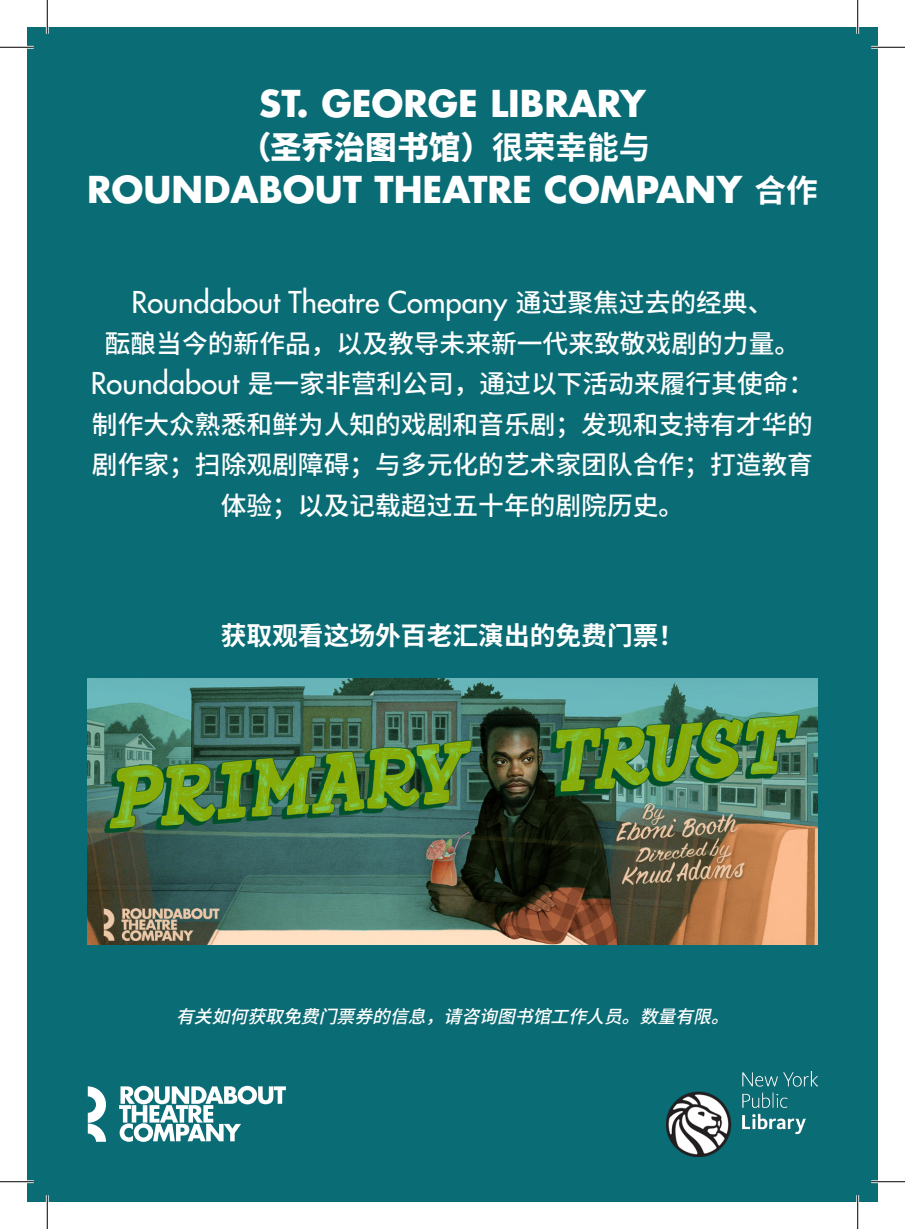
<style>
.page{position:relative;width:905px;height:1229px;background:#fff}
.page>*{position:absolute;margin:0;border:0;box-sizing:border-box;transform-origin:0 0}
.t1{font:700 36px "Futura Std";color:#fff}
.t2{font:900 31.72px "Noto Sans SC";color:#fff}
.t3{font:500 29.25px "Futura Std";color:#fff}
.t4{font:500 25.65px/40.5px "Noto Sans SC";color:#fff;text-align:center}
.t5{font:700 25.65px "Noto Sans SC";color:#fff}
.t6{font:italic 500 17.78px "Noto Sans SC";color:#fff}
.s1{font-weight:700}
.s2{font-family:"Noto Sans SC";font-size:31.72px}
.s3{font-family:"Noto Sans SC";font-size:25.65px}
.s4{font-family:"Futura Std";font-size:29.25px}
</style>
<div class="page">
<div style="left:27px;top:27px;width:851px;height:1175px;background:#0a6d76"></div>
<svg style="left:119px;top:1085px;width:167px;height:56px"></svg>
<svg style="left:88px;top:1086px;width:18px;height:55px"></svg>
<img style="left:666px;top:1071px;width:151px;height:85px">
<img style="left:88px;top:678px;width:729px;height:266px">
<hr style="left:0;top:46px;width:34px;height:3px;background:#fff">
<hr style="left:871px;top:46px;width:33px;height:3px;background:#fff">
<hr style="left:0;top:1180px;width:34px;height:3px;background:#fff">
<hr style="left:871px;top:1180px;width:33px;height:3px;background:#fff">
<hr style="left:46px;top:0;width:3px;height:34px;background:#fff">
<hr style="left:46px;top:1195px;width:3px;height:33px;background:#fff">
<hr style="left:856px;top:0;width:3px;height:34px;background:#fff">
<hr style="left:856px;top:1195px;width:3px;height:33px;background:#fff">
<hr style="left:0;top:47px;width:34px;height:1px;background:#000">
<hr style="left:871px;top:47px;width:33px;height:1px;background:#000">
<hr style="left:0;top:1181px;width:34px;height:1px;background:#000">
<hr style="left:871px;top:1181px;width:33px;height:1px;background:#000">
<hr style="left:47px;top:0;width:1px;height:34px;background:#000">
<hr style="left:47px;top:1195px;width:1px;height:33px;background:#000">
<hr style="left:857px;top:0;width:1px;height:34px;background:#000">
<hr style="left:857px;top:1195px;width:1px;height:33px;background:#000">
<p class="t1" style="left:259px;top:80px;width:388px">ST. GEORGE LIBRARY</p>
<p class="t2" style="left:240px;top:130px;width:412px">（圣乔治图书馆）<span class="s1">很荣幸能与</span></p>
<p class="t1" style="left:87px;top:166px;width:732px">ROUNDABOUT THEATRE COMPANY <span class="s2">合作</span></p>
<p class="t3" style="left:131px;top:284px;width:643px">Roundabout Theatre Company <span class="s3">通过聚焦过去的经典、</span></p>
<p class="t4" style="left:91px;top:323px;width:725px">酝酿当今的新作品，以及教导未来新一代来致敬戏剧的力量。<br><span class="s4">Roundabout</span> 是一家非营利公司，通过以下活动来履行其使命：制作大众熟悉和鲜为人知的戏剧和音乐剧；发现和支持有才华的剧作家；扫除观剧障碍；与多元化的艺术家团队合作；打造教育体验；以及记载超过五十年的剧院历史。</p>
<p class="t5" style="left:221px;top:621px;width:465px">获取观看这场外百老汇演出的免费门票！</p>
<p class="t6" style="left:176px;top:1006px;width:565px">有关如何获取免费门票券的信息，请咨询图书馆工作人员。数量有限。</p>
</div>
